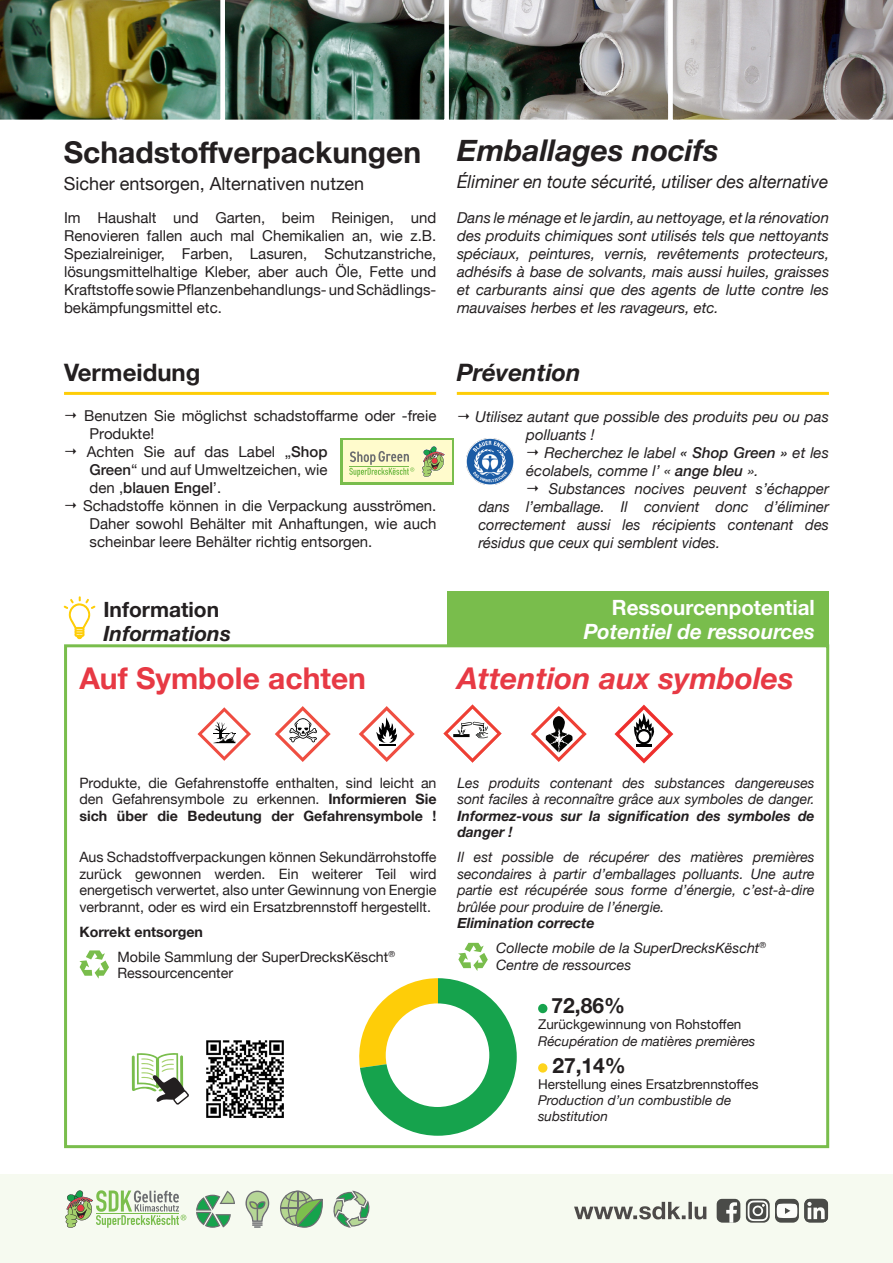
<style>
.page{position:relative;width:893px;height:1263px;background:#fff}
.page>*{position:absolute;margin:0;border:0;box-sizing:border-box;transform-origin:0 0}
.Titel_DE{font:700 30px "Helvetica Neue";color:#231f20}
.t1{font:italic 700 30px "Helvetica Neue";color:#e73944}
.t2{font:700 30px "Helvetica Neue";color:#e73944}
.Titre_FR{font:italic 700 30px "Helvetica Neue";color:#231f20}
.t3{font:700 24px "Helvetica Neue";color:#231f20}
.t4{font:italic 700 24px "Helvetica Neue";color:#231f20}
.t5{font:700 21px "Helvetica Neue";color:#231f20}
.t6{font:italic 700 21px "Helvetica Neue";color:#fff}
.t7{font:700 21px "Helvetica Neue";color:#fff}
.t8{font:italic 700 21px "Helvetica Neue";color:#231f20}
.Sous-titre{font:italic 18px "Helvetica Neue";color:#231f20;scale:.96 1}
.Zwischentitel{font:18px "Helvetica Neue";color:#231f20}
.Text_DE{font:15px/18px "Helvetica Neue";color:#231f20;text-align:justify}
.Text_FR{font:italic 15px/18px "Helvetica Neue";color:#231f20;text-align:justify}
.Text_DE-2{font:italic 15px/18px "Helvetica Neue";color:#231f20}
.Text_DE-3{font:14.25px/16.5px "Helvetica Neue";color:#231f20;text-align:justify}
.Text_FR-2{font:italic 14.25px/16.5px "Helvetica Neue";color:#231f20;text-align:justify}
.t9{font:italic 700 14.25px "Helvetica Neue";color:#231f20}
.t10{font:700 14.25px "Helvetica Neue";color:#231f20}
.t11{font:italic 13.5px/16.2px "Helvetica Neue";color:#231f20}
.t12{font:13.5px "Helvetica Neue";color:#231f20}
.s1{font-weight:500}
.s2{font-weight:700}
</style>
<div class="page">
<div style="left:0;top:1174px;width:893px;height:89px;background:#f6faf0"></div>
<hr style="left:64px;top:392px;width:372px;height:3px;background:#fecd08">
<hr style="left:457px;top:392px;width:372px;height:3px;background:#fecd08">
<div style="left:448px;top:591px;width:381px;height:53px;background:#79bd4c"></div>
<div style="left:64px;top:644px;width:765px;height:504px;border:3px solid #79bd4c"></div>
<svg style="left:63px;top:596px;width:33px;height:44px"></svg>
<svg style="left:65px;top:1190px;width:121px;height:38px"></svg>
<svg style="left:280px;top:1190px;width:43px;height:38px"></svg>
<svg style="left:333px;top:1190px;width:37px;height:38px"></svg>
<svg style="left:245px;top:1190px;width:24px;height:38px"></svg>
<svg style="left:196px;top:1190px;width:39px;height:38px"></svg>
<svg style="left:716px;top:1198px;width:24px;height:25px"></svg>
<svg style="left:746px;top:1198px;width:82px;height:25px"></svg>
<svg style="left:574px;top:1202px;width:132px;height:17px"></svg>
<img style="left:0;top:0;width:893px;height:120px">
<svg style="left:458px;top:943px;width:30px;height:28px"></svg>
<svg style="left:79px;top:950px;width:30px;height:29px"></svg>
<svg style="left:359px;top:706px;width:56px;height:56px"></svg>
<svg style="left:275px;top:706px;width:56px;height:56px"></svg>
<svg style="left:443px;top:704px;width:59px;height:59px"></svg>
<svg style="left:531px;top:706px;width:56px;height:56px"></svg>
<svg style="left:198px;top:707px;width:53px;height:54px"></svg>
<svg style="left:614px;top:705px;width:59px;height:58px"></svg>
<div style="left:538px;top:1004px;width:9px;height:9px;background:#16a34d;border-radius:50%"></div>
<div style="left:538px;top:1063px;width:9px;height:9px;background:#fed41d;border-radius:50%"></div>
<svg style="left:359px;top:978px;width:158px;height:158px"></svg>
<div style="left:386px;top:1003px;width:103px;height:104px;background:#fff;border-radius:50%"></div>
<img style="left:206px;top:1040px;width:78px;height:78px">
<svg style="left:132px;top:1053px;width:57px;height:52px"></svg>
<div style="left:340px;top:438px;width:114px;height:47px;background:#79bd4c"></div>
<div style="left:343px;top:440px;width:109px;height:42px;background:#fffbcc"></div>
<svg style="left:421px;top:446px;width:24px;height:31px"></svg>
<svg style="left:349px;top:451px;width:65px;height:26px"></svg>
<img style="left:467px;top:438px;width:46px;height:47px">
<p class="Titel_DE" style="left:64px;top:129px;width:359px">Schadstoffverpackungen</p>
<p class="Zwischentitel" style="left:64px;top:171px;width:302px">Sicher entsorgen, Alternativen nutzen</p>
<p class="Text_DE" style="left:64px;top:210px;width:374px">Im Haushalt und Garten, beim Reinigen, und Renovieren fallen auch mal Chemikalien an, wie z.B.<br>Spezialreiniger, Farben, Lasuren, Schutzanstriche, lösungsmittelhaltige Kleber, aber auch Öle, Fette und Kraftstoffe sowie Pflanzenbehandlungs- und Schädlings&shy;bekämpfungsmittel etc.</p>
<p class="Titre_FR" style="left:457px;top:127px;width:263px">Emballages nocifs</p>
<p class="Sous-titre" style="left:457px;top:169px;width:388px">Éliminer en toute sécurité, utiliser des alternative</p>
<p class="Text_FR" style="left:457px;top:210px;width:374px">Dans le ménage et le jardin, au nettoyage, et la rénovation des produits chimiques sont utilisés tels que nettoyants spéciaux, peintures, vernis, revêtements protecteurs, adhésifs à base de solvants, mais aussi huiles, graisses et carburants ainsi que des agents de lutte contre les mauvaises herbes et les ravageurs, etc.</p>
<h2 class="t3" style="left:64px;top:353px;width:138px">Vermeidung</h2>
<h2 class="t4" style="left:457px;top:353px;width:126px">Prévention</h2>
<p class="Text_DE" style="left:90px;top:408px;width:348px;text-indent:-5px">Benutzen Sie möglichst schadstoffarme oder -freie<br>Produkte!</p>
<p class="Text_DE" style="left:87px;top:444px;width:242px">Achten Sie auf das Label „<span class="s1">Shop Green</span>“ und auf Umweltzeichen, wie den ‚<span class="s1">blauen Engel</span>’.</p>
<p class="Text_DE" style="left:90px;top:498px;width:348px;text-indent:-6px">Schadstoffe können in die Verpackung ausströmen.<br>Daher sowohl Behälter mit Anhaftungen, wie auch scheinbar leere Behälter richtig entsorgen.</p>
<p class="Text_DE-2" style="left:526px;top:408px;width:304px;text-indent:-51px">Utilisez autant que possible des produits peu ou pas polluants !</p>
<p class="Text_DE-2" style="left:526px;top:444px;width:304px;text-indent:18px">Recherchez le label <span class="s1">« Shop Green »</span> et les écolabels, comme l’ « <span class="s1">ange bleu</span> ».</p>
<p class="Text_DE-2" style="left:478px;top:480px;width:352px;text-align:justify;text-indent:71px">Substances nocives peuvent s’échapper dans l’emballage. Il convient donc d’éliminer correctement aussi les récipients contenant des résidus que ceux qui semblent vides.</p>
<h3 class="t5" style="left:103px;top:593px;width:117px">Information</h3>
<h3 class="t8" style="left:103px;top:617px;width:129px">Informations</h3>
<p class="t2" style="left:79px;top:654px;width:288px">Auf Symbole achten</p>
<h3 class="t7" style="left:612px;top:590px;width:205px">Ressourcenpotential</h3>
<h3 class="t6" style="left:584px;top:614px;width:233px">Potentiel de ressources</h3>
<p class="t1" style="left:457px;top:654px;width:338px">Attention aux symboles</p>
<p class="Text_DE-3" style="left:79px;top:775px;width:359px">Produkte, die Gefahrenstoffe enthalten, sind leicht an den Gefahrensymbole zu erkennen. <span class="s2">Informieren Sie sich über die Bedeutung der Gefahrensymbole !</span></p>
<p class="Text_DE-3" style="left:79px;top:850px;width:359px">Aus Schadstoffverpackungen können Sekundärrohstoffe zurück gewonnen werden. Ein weiterer Teil wird energetisch verwertet, also unter Gewinnung von Energie verbrannt, oder es wird ein Ersatzbrennstoff hergestellt.</p>
<p class="t10" style="left:79px;top:920px;width:125px">Korrekt entsorgen</p>
<p class="Text_DE-3" style="left:118px;top:949px;width:279px">Mobile Sammlung der SuperDrecksKëscht<sup>®<br></sup>Ressourcencenter</p>
<p class="Text_FR-2" style="left:457px;top:775px;width:359px">Les produits contenant des substances dangereuses sont faciles à reconnaître grâce aux symboles de danger.<br><span class="s2">Informez-vous sur la signification des symboles de danger !</span></p>
<p class="Text_FR-2" style="left:457px;top:850px;width:359px">Il est possible de récupérer des matières premières secondaires à partir d’emballages polluants. Une autre partie est récupérée sous forme d’énergie, c’est-à-dire brûlée pour produire de l’énergie.</p>
<p class="t9" style="left:457px;top:912px;width:139px">Elimination correcte</p>
<p class="Text_FR-2" style="left:496px;top:941px;width:271px">Collecte mobile de la SuperDrecksKëscht<sup>®<br></sup>Centre de ressources</p>
<p class="t5" style="left:552px;top:989px;width:75px">72,86%</p>
<p class="t12" style="left:538px;top:1015px;width:205px">Zurückgewinnung von Rohstoffen</p>
<p class="t11" style="left:538px;top:1033px;width:219px">Récupération de matières premières</p>
<p class="t5" style="left:552px;top:1049px;width:75px">27,14%</p>
<p class="t12" style="left:538px;top:1074px;width:222px">Herstellung eines Ersatzbrennstoffes</p>
<p class="t11" style="left:538px;top:1093px;width:195px">Production d’un combustible de substitution</p>
</div>
